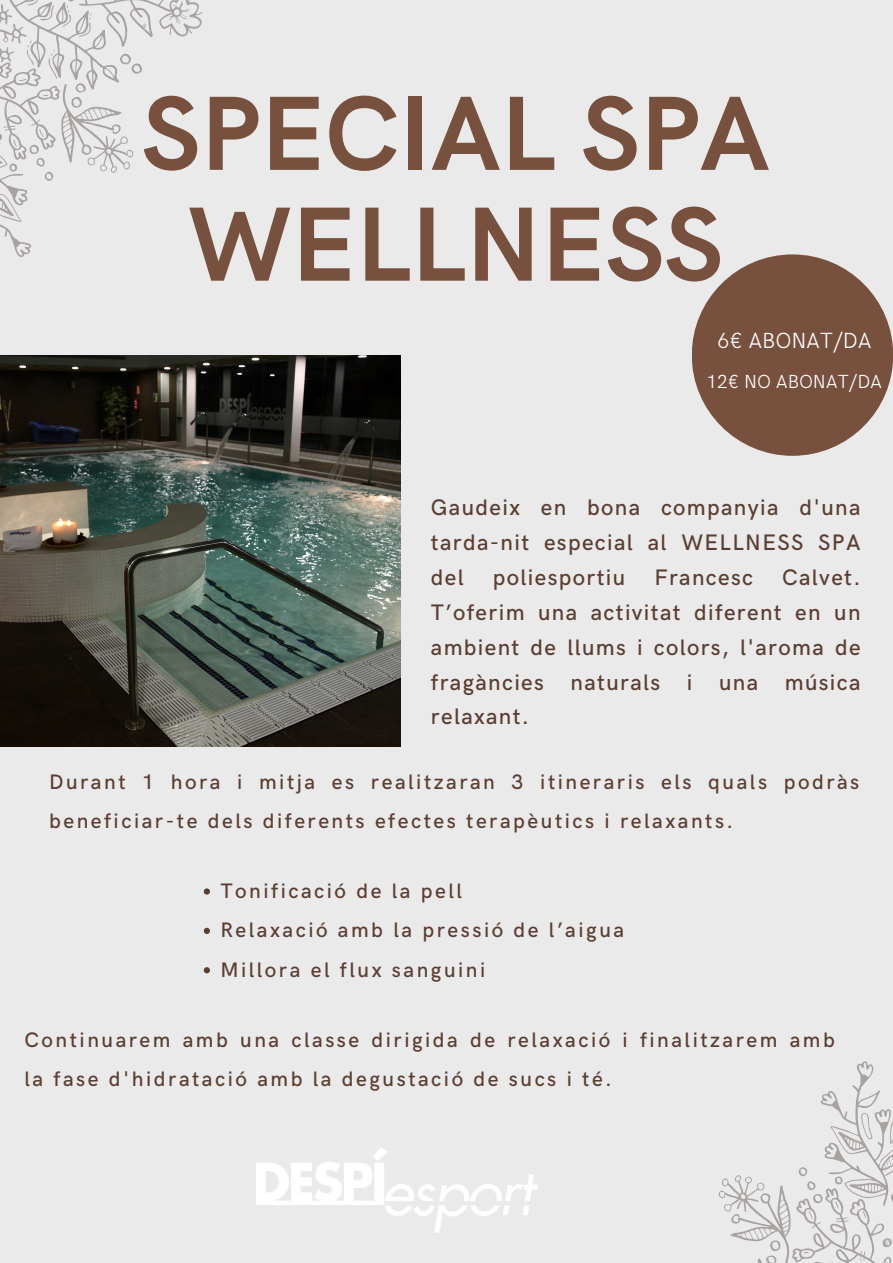
<style>
.page{position:relative;width:893px;height:1263px;background:#eaeaea}
.page>*{position:absolute;margin:0;border:0;box-sizing:border-box;transform-origin:0 0}
.t1{font:700 105.9px/110.9px "HK Grotesk";color:#78503e;text-align:center}
.t2{font:500 22.5px/34.9px "HK Grotesk";letter-spacing:.06em;color:#5b3e31;text-align:justify}
.t3{font:300 21.98px "HK Grotesk";letter-spacing:-.01em;color:#fff}
.t4{font:500 21px/39.4px "HK Grotesk";letter-spacing:.12em;color:#5b3e31}
.t5{font:300 18.98px "HK Grotesk";letter-spacing:-.01em;color:#fff}
</style>
<div class="page">
<svg style="left:0;top:0;width:203px;height:257px"></svg>
<svg style="left:718px;top:1061px;width:175px;height:202px"></svg>
<img style="left:256px;top:1148px;width:281px;height:84px">
<div style="left:692px;top:254px;width:201px;height:202px;background:#78503e;border-radius:50%"></div>
<img style="left:0;top:355px;width:401px;height:391px">
<svg style="left:204px;top:888px;width:6px;height:6px"></svg>
<svg style="left:204px;top:928px;width:6px;height:6px"></svg>
<svg style="left:204px;top:967px;width:6px;height:6px"></svg>
<p class="t1" style="left:141px;top:83px;width:629px">SPECIAL SPA<br>WELLNESS</p>
<p class="t3" style="left:717px;top:328px;width:156px">6€ ABONAT/DA</p>
<p class="t5" style="left:706px;top:371px;width:177px">12€ NO ABONAT/DA</p>
<p class="t2" style="left:431px;top:491px;width:431px">Gaudeix en bona companyia d'una tarda-nit especial al WELLNESS SPA del</p>
<p class="t2" style="left:431px;top:561px;width:431px;text-indent:351px">Calvet.<br>T’oferim una activitat diferent en un ambient de llums i colors, l'aroma de fragàncies naturals i una música relaxant.</p>
<p class="t2" style="left:493px;top:561px;width:134px">poliesportiu</p>
<p class="t2" style="left:654px;top:561px;width:100px">Francesc</p>
<p class="t4" style="left:49px;top:762px;width:812px">Durant 1 hora i mitja es realitzaran 3 itineraris els quals podràs beneficiar-te dels diferents efectes terapèutics i relaxants.</p>
<p class="t4" style="left:220px;top:872px;width:243px">Tonificació de la pell</p>
<p class="t4" style="left:220px;top:911px;width:405px">Relaxació amb la pressió de l’aigua</p>
<p class="t4" style="left:220px;top:951px;width:266px">Millora el flux sanguini</p>
<p class="t4" style="left:25px;top:1021px;width:812px">Continuarem amb una classe dirigida de relaxació i finalitzarem amb la fase d'hidratació amb la degustació de sucs i té.</p>
</div>
